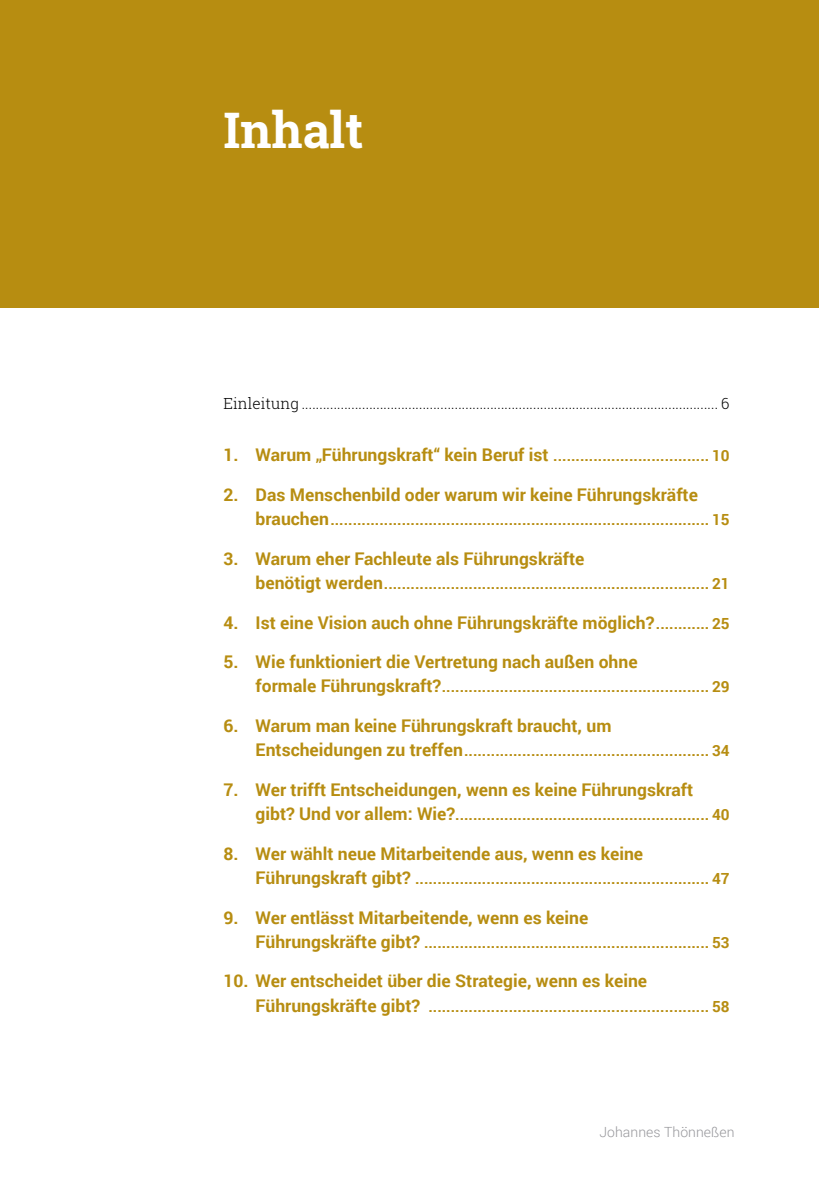
<style>
.page{position:relative;width:819px;height:1181px;background:#fff}
.page>*{position:absolute;margin:0;border:0;box-sizing:border-box;transform-origin:0 0}
.t1{font:700 49px "Roboto Slab";color:#fff}
.t2{font:700 17.5px "Roboto";color:#b78d11}
.t3{font:700 15.4px "Roboto";color:#b78d11}
.t4{font:300 15.4px "Roboto Slab";letter-spacing:.005em;color:#000}
.t5{font:300 14px "Roboto";letter-spacing:.005em;color:#98989c}
.s1{font-size:17.5px}
.s2{font-size:15.4px}
</style>
<div class="page">
<div style="left:0;top:0;width:819px;height:307px;background:#b78d11"></div>
<h1 class="t1" style="left:223px;top:96px;width:142px">Inhalt</h1>
<p class="t4" style="left:223px;top:393px;width:507px">Einleitung ..................................................................................................................... 6</p>
<p class="t3" style="left:223px;top:445px;width:507px"><span class="s1">1. Warum „Führungskraft“ kein Beruf ist</span> ................................... 10</p>
<p class="t2" style="left:223px;top:482px;width:476px">2. Das Menschenbild oder warum wir keine Führungskräfte</p>
<p class="t3" style="left:255px;top:509px;width:475px"><span class="s1">brauchen</span>..................................................................................... 15</p>
<p class="t2" style="left:223px;top:546px;width:362px">3. Warum eher Fachleute als Führungskräfte</p>
<p class="t3" style="left:255px;top:573px;width:475px"><span class="s1">benötigt werden</span>......................................................................... 21</p>
<p class="t2" style="left:223px;top:610px;width:507px">4. Ist eine Vision auch ohne Führungskräfte möglich?<span class="s2">............ 25</span></p>
<p class="t2" style="left:223px;top:649px;width:416px">5. Wie funktioniert die Vertretung nach außen ohne</p>
<p class="t3" style="left:255px;top:676px;width:475px"><span class="s1">formale Führungskraft?</span>............................................................ 29</p>
<p class="t2" style="left:223px;top:713px;width:389px">6. Warum man keine Führungskraft braucht, um</p>
<p class="t3" style="left:255px;top:740px;width:475px"><span class="s1">Entscheidungen zu treffen</span>....................................................... 34</p>
<p class="t2" style="left:223px;top:777px;width:471px">7. Wer trifft Entscheidungen, wenn es keine Führungskraft</p>
<p class="t3" style="left:255px;top:804px;width:475px"><span class="s1">gibt? Und vor allem: Wie?</span>......................................................... 40</p>
<p class="t2" style="left:223px;top:841px;width:421px">8. Wer wählt neue Mitarbeitende aus, wenn es keine</p>
<p class="t3" style="left:255px;top:868px;width:475px"><span class="s1">Führungskraft gibt?</span> .................................................................. 47</p>
<p class="t2" style="left:223px;top:905px;width:366px">9. Wer entlässt Mitarbeitende, wenn es keine</p>
<p class="t3" style="left:255px;top:931px;width:475px"><span class="s1">Führungskräfte gibt?</span> ................................................................ 53</p>
<p class="t2" style="left:223px;top:969px;width:425px">10. Wer entscheidet über die Strategie, wenn es keine</p>
<p class="t3" style="left:255px;top:995px;width:475px"><span class="s1">Führungskräfte gibt?</span> ............................................................... 58</p>
<p class="t5" style="left:599px;top:1122px;width:137px">Johannes Thönneßen</p>
</div>
